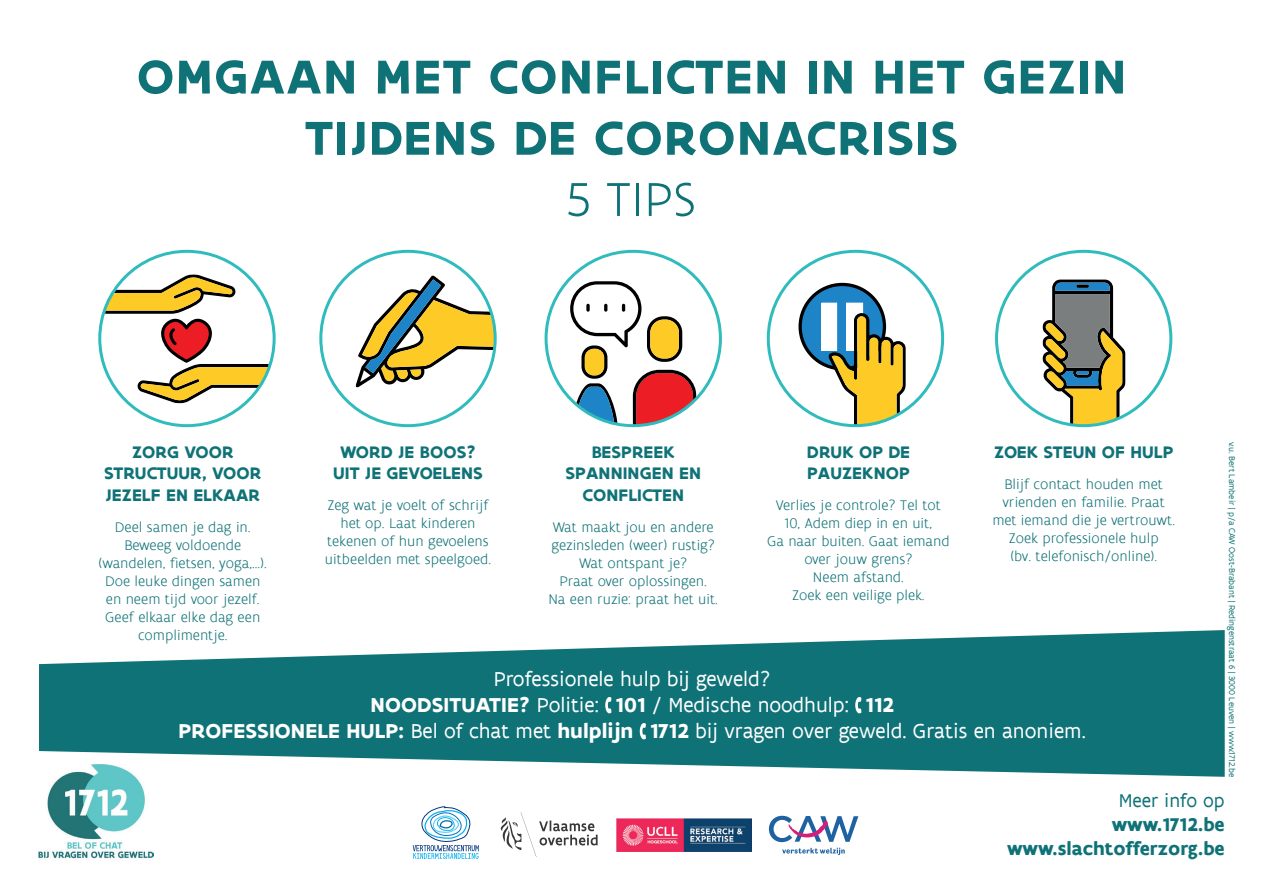
<style>
.page{position:relative;width:1263px;height:893px;background:#fff}
.page>*{position:absolute;margin:0;border:0;box-sizing:border-box;transform-origin:0 0}
.t1{font:700 51px/61.2px "Flanders Art Sans";letter-spacing:.03em;color:#0f7277;text-align:center}
.t2{font:300 51px "Flanders Art Sans";color:#0f7277}
.t3{font:21.75px/26.1px "Flanders Art Sans";color:#fff;text-align:center}
.t4{font:700 19.95px/23.9px "Flanders Art Sans";color:#0f7277;text-align:right}
.t5{font:19.95px "Flanders Art Sans";color:#0f7277}
.t6{font:700 18px/21.6px "Flanders Art Sans";letter-spacing:.005em;color:#0f7277;text-align:center}
.t7{font:300 15px/18px "Flanders Art Sans";color:#0f7277;text-align:center}
.t8{font:9px "Flanders Art Sans";color:#0f7277}
.s1{font-weight:700}
</style>
<div class="page">
<svg style="left:39px;top:630px;width:1186px;height:147px;fill:#0f7277"></svg>
<img style="left:38px;top:765px;width:116px;height:94px">
<svg style="left:356px;top:275px;width:139px;height:112px"></svg>
<svg style="left:570px;top:281px;width:126px;height:145px"></svg>
<svg style="left:105px;top:274px;width:164px;height:129px"></svg>
<svg style="left:800px;top:284px;width:106px;height:142px"></svg>
<svg style="left:1042px;top:279px;width:83px;height:147px"></svg>
<svg style="left:605px;top:697px;width:6px;height:16px"></svg>
<svg style="left:855px;top:697px;width:6px;height:16px"></svg>
<svg style="left:640px;top:723px;width:6px;height:16px"></svg>
<svg style="left:501px;top:812px;width:97px;height:45px"></svg>
<img style="left:616px;top:818px;width:136px;height:34px">
<svg style="left:413px;top:806px;width:66px;height:53px"></svg>
<svg style="left:769px;top:816px;width:89px;height:26px"></svg>
<svg style="left:782px;top:848px;width:63px;height:7px"></svg>
<h1 class="t1" style="left:137px;top:47px;width:991px">OMGAAN MET CONFLICTEN IN HET GEZIN<br>TIJDENS DE CORONACRISIS</h1>
<h1 class="t2" style="left:566px;top:169px;width:132px">5 TIPS</h1>
<p class="t6" style="left:104px;top:441px;width:158px">ZORG VOOR<br>STRUCTUUR, VOOR<br>JEZELF EN ELKAAR</p>
<p class="t7" style="left:99px;top:518px;width:170px">Deel samen je dag in.<br>Beweeg voldoende (wandelen, fietsen, yoga,...).<br>Doe leuke dingen samen en neem tijd voor jezelf.<br>Geef elkaar elke dag een complimentje.</p>
<p class="t6" style="left:333px;top:441px;width:151px">WORD JE BOOS?<br>UIT JE GEVOELENS</p>
<p class="t7" style="left:325px;top:497px;width:168px">Zeg wat je voelt of schrijf het op. Laat kinderen tekenen of hun gevoelens uitbeelden met speelgoed.</p>
<p class="t6" style="left:565px;top:441px;width:137px">BESPREEK<br>SPANNINGEN EN<br>CONFLICTEN</p>
<p class="t7" style="left:548px;top:518px;width:171px">Wat maakt jou en andere gezinsleden (weer) rustig?<br>Wat ontspant je?<br>Praat over oplossingen.<br>Na een ruzie: praat het uit.</p>
<p class="t6" style="left:807px;top:441px;width:105px;text-align:left">DRUK OP DE<br>PAUZEKNOP</p>
<p class="t7" style="left:767px;top:497px;width:184px">Verlies je controle? Tel tot<br>10, Adem diep in en uit,<br>Ga naar buiten. Gaat iemand over jouw grens?<br>Neem afstand.<br>Zoek een veilige plek.</p>
<p class="t6" style="left:994px;top:441px;width:181px">ZOEK STEUN OF HULP</p>
<p class="t7" style="left:992px;top:475px;width:184px">Blijf contact houden met vrienden en familie. Praat met iemand die je vertrouwt.<br>Zoek professionele hulp<br>(bv. telefonisch/online).</p>
<h2 class="t3" style="left:179px;top:666px;width:909px">Professionele hulp bij geweld?<br><span class="s1">NOODSITUATIE?</span> Politie: <span class="s1">101</span> / Medische noodhulp: <span class="s1">112<br>PROFESSIONELE HULP:</span> Bel of chat met <span class="s1">hulplijn 1712</span> bij vragen over geweld. Gratis en anoniem.</h2>
<p class="t8" style="left:1238px;top:442px;width:337px;rotate:90deg">v.u. Bert Lambeir | p/a CAW Oost-Brabant | Redingenstraat 6 | 3000 Leuven | www.1712.be</p>
<h3 class="t5" style="left:1119px;top:788px;width:107px">Meer info op</h3>
<h3 class="t4" style="left:1007px;top:813px;width:219px">www.1712.be www.slachtofferzorg.be</h3>
</div>
